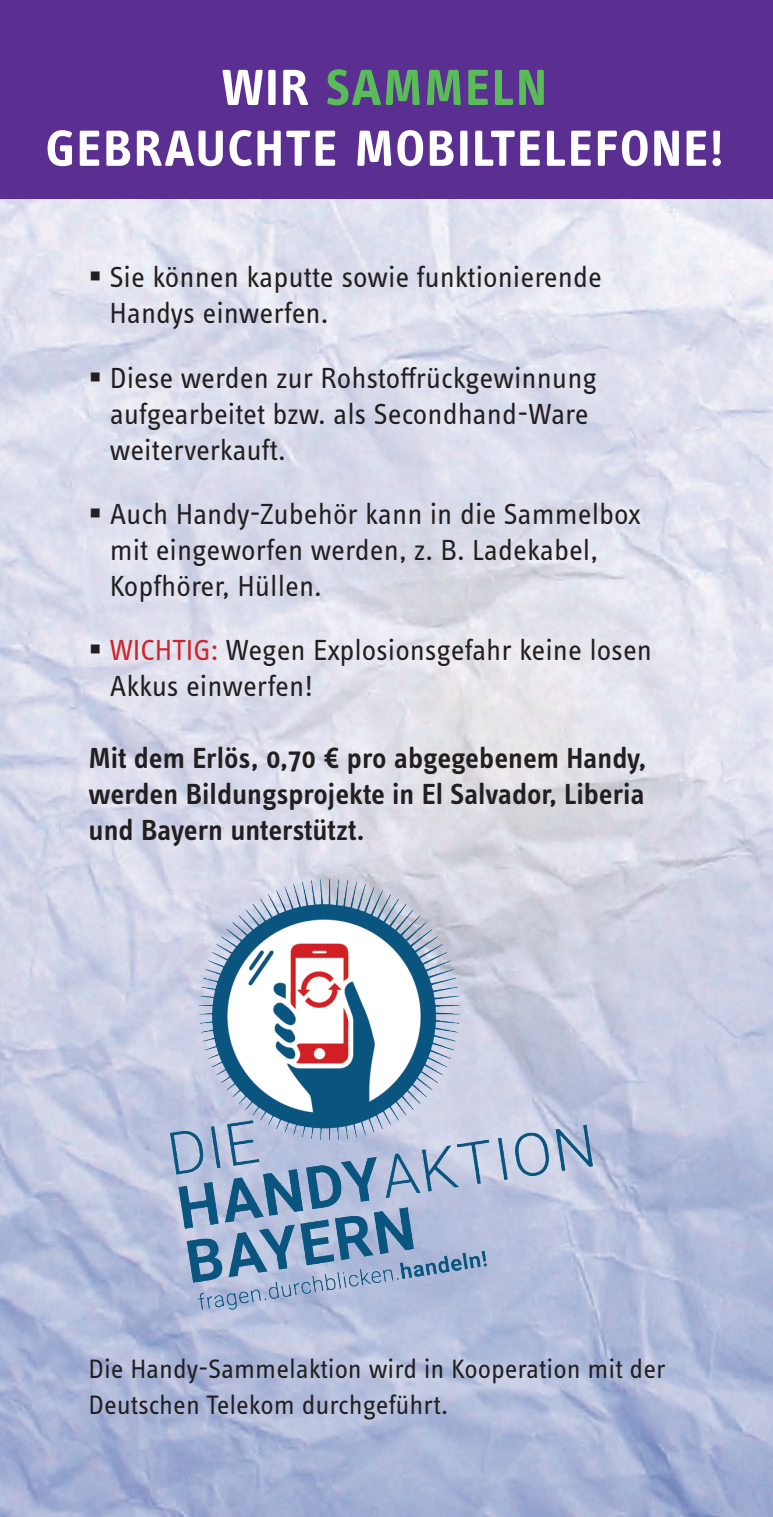
<style>
.page{position:relative;width:773px;height:1517px;background:#fff}
.page>*{position:absolute;margin:0;border:0;box-sizing:border-box;transform-origin:0 0}
.t1{font:700 52.5px/60.8px "Info OT Text";letter-spacing:.03em;color:#fff;text-align:center}
.t2{font:30px/36px "Info OT Text";color:#231f20}
.t3{font:600 30px/36px "Info OT Text";letter-spacing:-.005em;color:#231f20;text-align:justify}
.t4{font:27.5px/36px "Info OT Text";color:#231f20}
.s1{color:#5abb59}
.s2{color:#d1232a}
</style>
<div class="page">
<img style="left:0;top:198px;width:772px;height:1319px">
<div style="left:0;top:0;width:772px;height:198px;background:#5b2e91"></div>
<img style="left:171px;top:879px;width:422px;height:430px">
<h1 class="t1" style="left:46px;top:56px;width:679px">WIR <span class="s1">SAMMELN<br></span>GEBRAUCHTE MOBILTELEFONE!</h1>
<p class="t2" style="left:109px;top:259px;width:494px;text-indent:-21px">▪ Sie können kaputte sowie funktionierende<br>Handys einwerfen.</p>
<p class="t2" style="left:110px;top:359px;width:489px;text-indent:-21px">▪ Diese werden zur Rohstoffrückgewinnung aufgearbeitet bzw. als Secondhand-Ware weiterverkauft.</p>
<p class="t2" style="left:110px;top:495px;width:532px;text-indent:-21px">▪ Auch Handy-Zubehör kann in die Sammelbox mit eingeworfen werden, z. B. Ladekabel,<br>Kopfhörer, Hüllen.</p>
<p class="t2" style="left:110px;top:632px;width:543px;text-indent:-21px">▪ <span class="s2">WICHTIG:</span> Wegen Explosionsgefahr keine losen<br>Akkus einwerfen!</p>
<p class="t3" style="left:89px;top:740px;width:559px">Mit dem Erlös, 0,70 € pro abgegebenem Handy, werden Bildungsprojekte in El Salvador, Liberia und Bayern unterstützt.</p>
<p class="t4" style="left:89px;top:1349px;width:578px">Die Handy-Sammelaktion wird in Kooperation mit der<br>Deutschen Telekom durchgeführt.</p>
</div>
